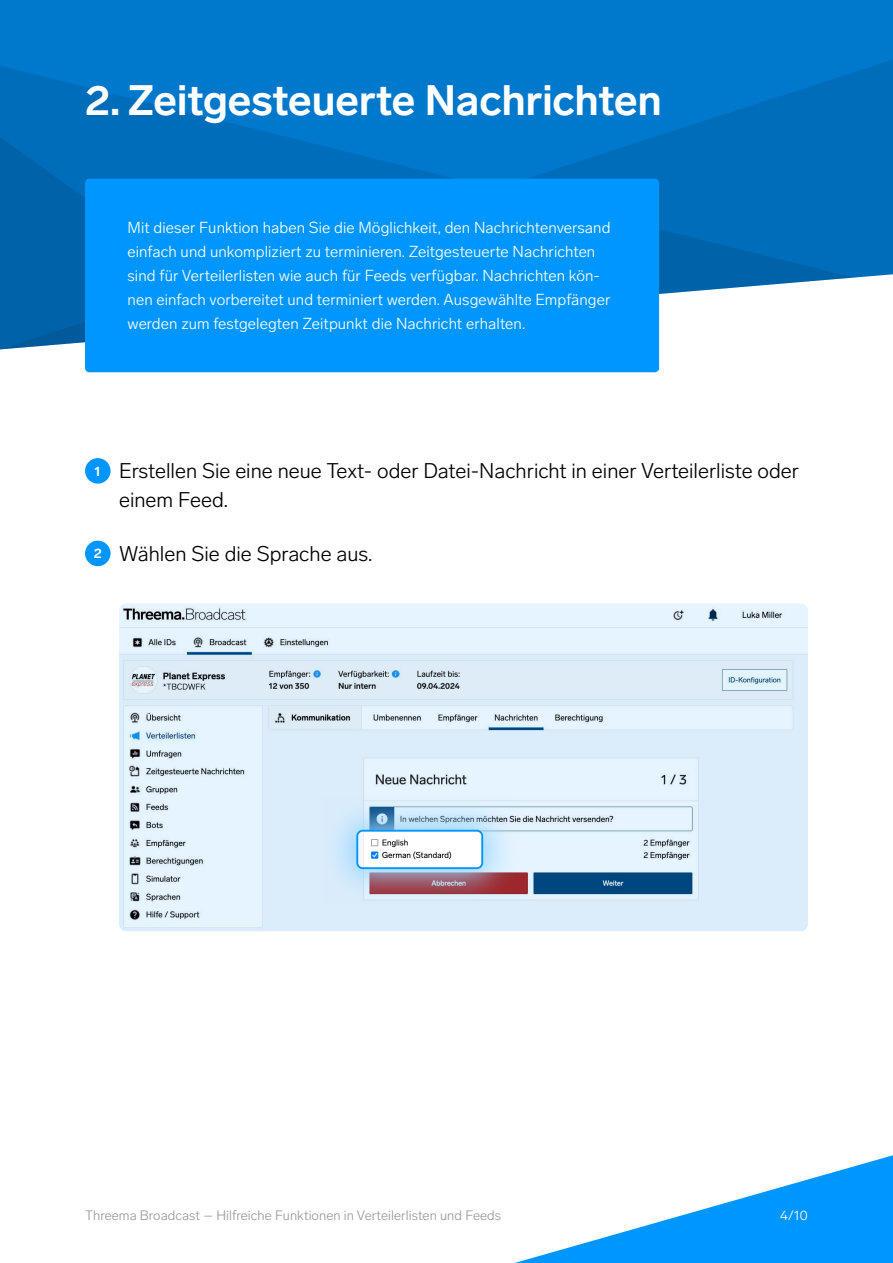
<style>
.page{position:relative;width:893px;height:1263px;background:#fff}
.page>*{position:absolute;margin:0;border:0;box-sizing:border-box;transform-origin:0 0}
.t1{font:700 42px "Lab Grotesque";color:#fff}
.t2{font:300 21px/28.5px "Lab Grotesque";color:#000}
.t3{font:300 15.75px/24px "Lab Grotesque";letter-spacing:.005em;color:#fff}
.t4{font:300 13.5px "Lab Grotesque";letter-spacing:.005em;color:#999}
.t5{font:300 13.5px "Lab Grotesque";color:#fff}
.s1{font-weight:700;font-size:13.5px;color:#fff}
</style>
<div class="page">
<svg style="left:515px;top:1155px;width:378px;height:108px"></svg>
<div style="left:0;top:0;width:893px;height:60px;background:#0078cc"></div>
<svg style="left:0;top:60px;width:893px;height:218px;fill:#006dba"></svg>
<svg style="left:0;top:66px;width:854px;height:283px"></svg>
<svg style="left:0;top:137px;width:264px;height:212px;fill:#0063aa"></svg>
<div style="left:85px;top:458px;width:26px;height:26px;background:#0096ff;border-radius:50%"></div>
<div style="left:85px;top:541px;width:26px;height:25px;background:#0096ff;border-radius:50%"></div>
<img style="left:119px;top:603px;width:689px;height:328px">
<svg style="left:321px;top:795px;width:197px;height:109px"></svg>
<img style="left:357px;top:831px;width:125px;height:37px">
<div style="left:356px;top:830px;width:127px;height:39px;border:2px solid #0096ff;border-radius:5px"></div>
<div style="left:85px;top:179px;width:574px;height:193px;background:#0096ff;border-radius:4px"></div>
<h1 class="t1" style="left:85px;top:75px;width:578px">2. Zeitgesteuerte Nachrichten</h1>
<p class="t3" style="left:128px;top:216px;width:484px">Mit dieser Funktion haben Sie die Möglichkeit, den Nachrichtenversand einfach und unkompliziert zu terminieren. Zeitgesteuerte Nachrichten sind für Verteilerlisten wie auch für Feeds verfügbar. Nachrichten kön&shy;nen einfach vorbereitet und terminiert werden. Ausgewählte Empfänger werden zum festgelegten Zeitpunkt die Nachricht erhalten.</p>
<h2 class="t2" style="left:119px;top:457px;width:681px;text-indent:-24px"><span class="s1">1</span> Erstellen Sie eine neue Text- oder Datei-Nachricht in einer Verteilerliste oder einem Feed.</h2>
<h2 class="t2" style="left:94px;top:539px;width:280px"><span class="s1">2</span> Wählen Sie die Sprache aus.</h2>
<p class="t4" style="left:85px;top:1208px;width:418px">Threema Broadcast – Hilfreiche Funktionen in Verteilerlisten und Feeds</p>
<p class="t5" style="left:780px;top:1208px;width:29px">4/10</p>
</div>
